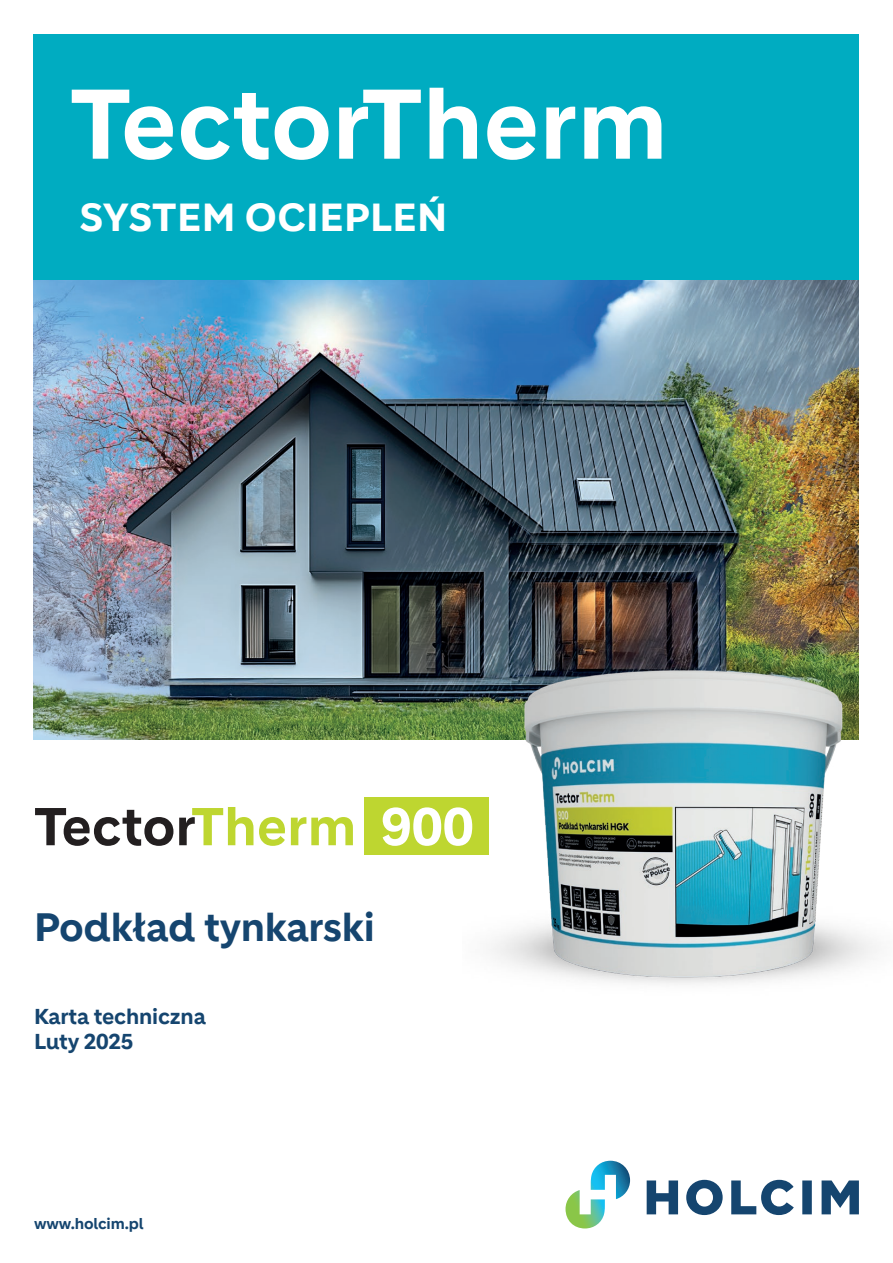
<style>
.page{position:relative;width:893px;height:1263px;background:#fff}
.page>*{position:absolute;margin:0;border:0;box-sizing:border-box;transform-origin:0 0}
.t1{font:700 95.85px "Holcim";color:#fff}
.t2{font:700 51.75px "Holcim";color:#231f20}
.t3{font:700 38.55px "Holcim";letter-spacing:-.01em;color:#15456f}
.t4{font:700 38.1px "Holcim";letter-spacing:.01em;color:#fff}
.t5{font:700 21px/25.2px "Holcim";letter-spacing:-.01em;color:#15456f}
.t6{font:700 15px "Holcim";letter-spacing:-.01em;color:#15456f}
.s1{color:#bed630}
.s2{color:#fff}
</style>
<div class="page">
<div style="left:365px;top:797px;width:124px;height:58px;background:#bed630"></div>
<img style="left:34px;top:279px;width:825px;height:461px">
<div style="left:34px;top:34px;width:825px;height:245px;background:#00acc1"></div>
<svg style="left:647px;top:1180px;width:212px;height:35px"></svg>
<svg style="left:565px;top:1161px;width:65px;height:67px"></svg>
<img style="left:462px;top:594px;width:415px;height:390px">
<h1 class="t1" style="left:70px;top:68px;width:599px">TectorTherm</h1>
<h3 class="t4" style="left:79px;top:195px;width:370px">SYSTEM OCIEPLEŃ</h3>
<h2 class="t2" style="left:34px;top:796px;width:441px">Tector<span class="s1">Therm</span> <span class="s2">900</span></h2>
<h3 class="t3" style="left:34px;top:905px;width:342px">Podkład tynkarski</h3>
<p class="t5" style="left:34px;top:1004px;width:173px">Karta techniczna<br>Luty 2025</p>
<p class="t6" style="left:34px;top:1215px;width:111px">www.holcim.pl</p>
</div>
